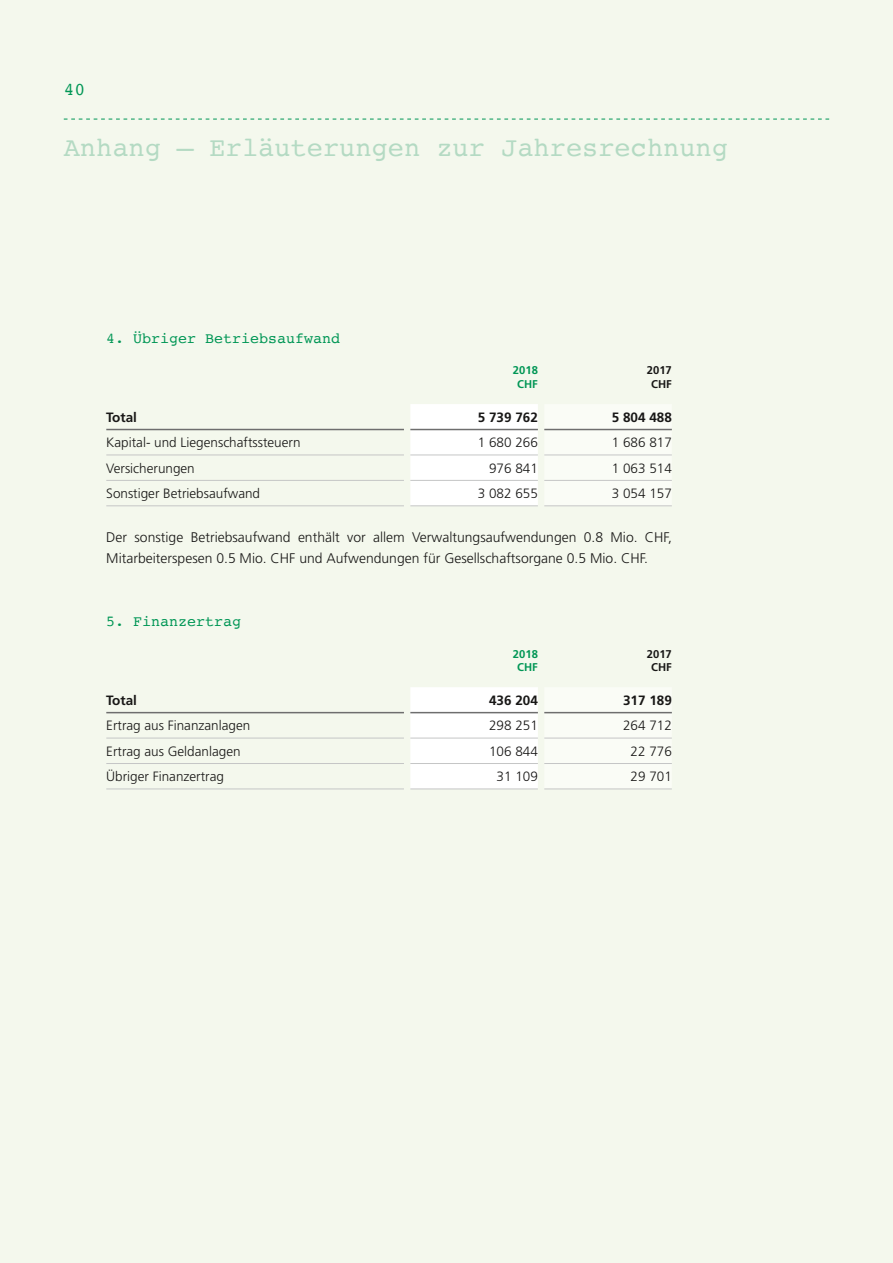
<style>
.page{position:relative;width:893px;height:1263px;background:#f4f8ed}
.page>*{position:absolute;margin:0;border:0;box-sizing:border-box;transform-origin:0 0}
.t1{font:27px "Courier";color:#b4dac3}
.t2{font:18px "Courier";color:#009655}
.t3{font:15px "Courier";color:#009655}
.t4{font:300 13.95px/21px "Frutiger LT Std";color:#181716}
.t5{font:300 13.5px "Frutiger LT Std";color:#181716}
.t6{font:700 13.5px "Frutiger LT Std";color:#181716}
.t7{font:700 11.25px/13.5px "Frutiger LT Std";color:#009655;text-align:center}
.t8{font:700 11.25px/13.5px "Frutiger LT Std";color:#181716;text-align:center}
</style>
<div class="page">
<svg style="left:64px;top:119px;width:765px;height:1px"></svg>
<div style="left:410px;top:404px;width:128px;height:102px;background:#fff"></div>
<div style="left:544px;top:428px;width:128px;height:78px;background:#fafcf6"></div>
<hr style="left:106px;top:455px;width:298px;height:1px;background:#c5c6c6">
<hr style="left:410px;top:455px;width:128px;height:1px;background:#c5c6c6">
<hr style="left:544px;top:455px;width:128px;height:1px;background:#c5c6c6">
<hr style="left:106px;top:480px;width:298px;height:1px;background:#c5c6c6">
<hr style="left:410px;top:480px;width:128px;height:1px;background:#c5c6c6">
<hr style="left:544px;top:480px;width:128px;height:1px;background:#c5c6c6">
<hr style="left:106px;top:506px;width:298px;height:1px;background:#c5c6c6">
<hr style="left:410px;top:506px;width:128px;height:1px;background:#c5c6c6">
<hr style="left:544px;top:506px;width:128px;height:1px;background:#c5c6c6">
<hr style="left:106px;top:429px;width:298px;height:1px;background:#6e6e6e">
<hr style="left:410px;top:429px;width:128px;height:1px;background:#6e6e6e">
<hr style="left:544px;top:429px;width:128px;height:1px;background:#6e6e6e">
<div style="left:410px;top:687px;width:128px;height:102px;background:#fff"></div>
<div style="left:544px;top:711px;width:128px;height:78px;background:#fafcf6"></div>
<hr style="left:106px;top:738px;width:298px;height:1px;background:#c5c6c6">
<hr style="left:410px;top:738px;width:128px;height:1px;background:#c5c6c6">
<hr style="left:544px;top:738px;width:128px;height:1px;background:#c5c6c6">
<hr style="left:106px;top:763px;width:298px;height:1px;background:#c5c6c6">
<hr style="left:410px;top:763px;width:128px;height:1px;background:#c5c6c6">
<hr style="left:544px;top:763px;width:128px;height:1px;background:#c5c6c6">
<hr style="left:106px;top:789px;width:298px;height:1px;background:#c5c6c6">
<hr style="left:410px;top:789px;width:128px;height:1px;background:#c5c6c6">
<hr style="left:544px;top:789px;width:128px;height:1px;background:#c5c6c6">
<hr style="left:106px;top:712px;width:298px;height:1px;background:#6e6e6e">
<hr style="left:410px;top:712px;width:128px;height:1px;background:#6e6e6e">
<hr style="left:544px;top:712px;width:128px;height:1px;background:#6e6e6e">
<h2 class="t2" style="left:64px;top:76px;width:23px">40</h2>
<h1 class="t1" style="left:64px;top:127px;width:666px">Anhang – Erläuterungen zur Jahresrechnung</h1>
<p class="t3" style="left:106px;top:327px;width:236px">4. Übriger Betriebsaufwand</p>
<p class="t7" style="left:513px;top:364px;width:27px">2018<br>CHF</p>
<p class="t8" style="left:647px;top:364px;width:27px">2017<br>CHF</p>
<p class="t6" style="left:106px;top:409px;width:32px">Total</p>
<p class="t6" style="left:478px;top:409px;width:62px">5 739 762</p>
<p class="t6" style="left:612px;top:409px;width:62px">5 804 488</p>
<p class="t5" style="left:106px;top:435px;width:196px">Kapital- und Liegenschaftssteuern</p>
<p class="t5" style="left:478px;top:435px;width:62px">1 680 266</p>
<p class="t5" style="left:612px;top:435px;width:62px">1 686 817</p>
<p class="t5" style="left:106px;top:460px;width:90px">Versicherungen</p>
<p class="t5" style="left:489px;top:460px;width:50px">976 841</p>
<p class="t5" style="left:612px;top:460px;width:62px">1 063 514</p>
<p class="t5" style="left:106px;top:486px;width:155px">Sonstiger Betriebsaufwand</p>
<p class="t5" style="left:478px;top:486px;width:62px">3 082 655</p>
<p class="t5" style="left:612px;top:486px;width:62px">3 054 157</p>
<p class="t4" style="left:106px;top:527px;width:567px">Der sonstige Betriebsaufwand enthält vor allem Verwaltungsaufwendungen 0.8 Mio. CHF,<br>Mitarbeiterspesen 0.5 Mio. CHF und Aufwendungen für Gesellschaftsorgane 0.5 Mio. CHF.</p>
<p class="t3" style="left:106px;top:610px;width:136px">5. Finanzertrag</p>
<p class="t7" style="left:513px;top:647px;width:27px">2018<br>CHF</p>
<p class="t8" style="left:647px;top:647px;width:27px">2017<br>CHF</p>
<p class="t6" style="left:106px;top:692px;width:32px">Total</p>
<p class="t6" style="left:489px;top:692px;width:50px">436 204</p>
<p class="t6" style="left:623px;top:692px;width:50px">317 189</p>
<p class="t5" style="left:106px;top:718px;width:146px">Ertrag aus Finanzanlagen</p>
<p class="t5" style="left:489px;top:718px;width:50px">298 251</p>
<p class="t5" style="left:623px;top:718px;width:50px">264 712</p>
<p class="t5" style="left:106px;top:743px;width:136px">Ertrag aus Geldanlagen</p>
<p class="t5" style="left:489px;top:743px;width:50px">106 844</p>
<p class="t5" style="left:631px;top:743px;width:43px">22 776</p>
<p class="t5" style="left:106px;top:769px;width:119px">Übriger Finanzertrag</p>
<p class="t5" style="left:497px;top:769px;width:43px">31 109</p>
<p class="t5" style="left:631px;top:769px;width:43px">29 701</p>
</div>
